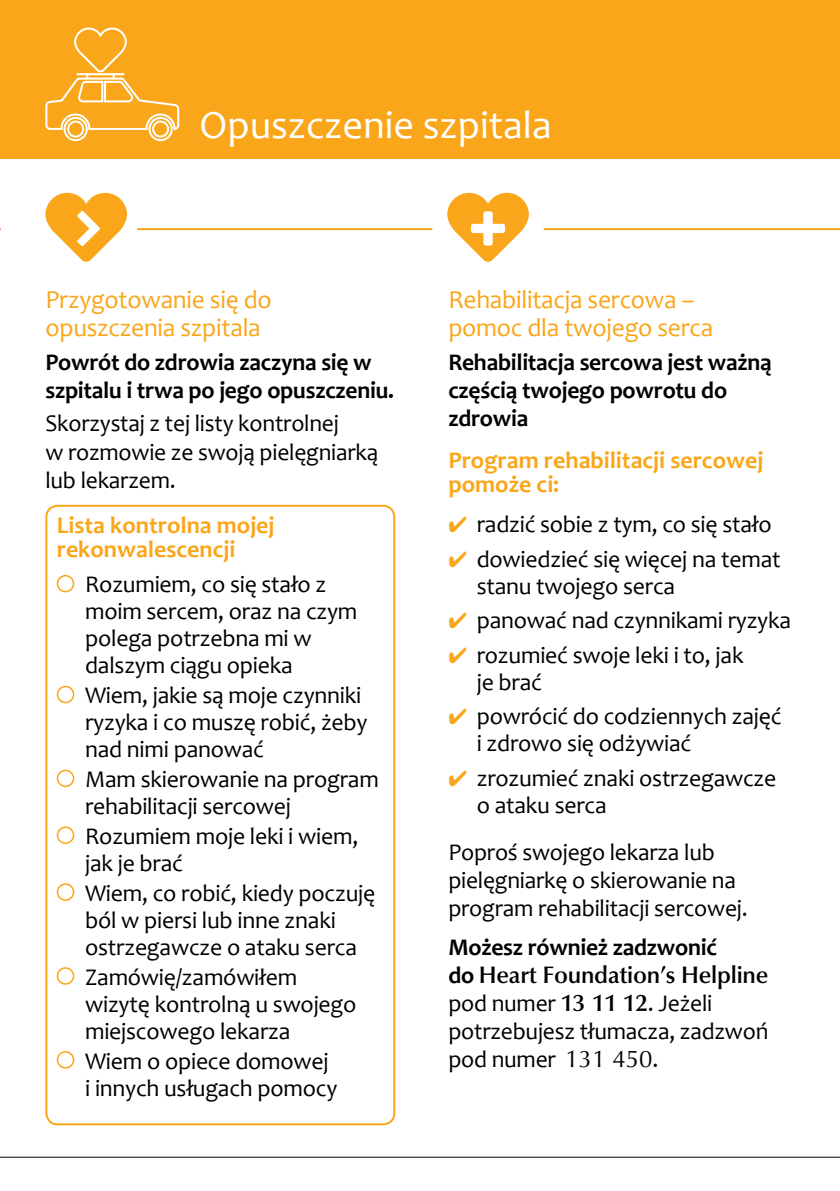
<style>
.page{position:relative;width:840px;height:1191px;background:#fff}
.page>*{position:absolute;margin:0;border:0;box-sizing:border-box;transform-origin:0 0}
.t1{font:40px "Candara";color:#fff}
.t2{font:26px/28px "Candara";letter-spacing:-.01em;color:#faa61a}
.t3{font:24px/27px "Candara";letter-spacing:-.01em;color:#000}
.t4{font:700 24px/28px "Candara";letter-spacing:-.01em;color:#000}
.t5{font:700 24px/24px "Candara";color:#faa61a}
.t6{font:600 24px "Optima LT Std";letter-spacing:-.01em;color:#000}
.s1{color:#faa61a}
.s2{font-family:"Candara";font-weight:700}
.s3{font-family:"Optima LT Std";font-weight:600}
.s4{font-family:"Optima LT Std"}
</style>
<div class="page">
<div style="left:45px;top:505px;width:350px;height:620px;border:2px solid #faa61a;border-radius:11px"></div>
<div style="left:0;top:0;width:839px;height:159px;background:#faa61a"></div>
<hr style="left:839px;top:0;width:1px;height:159px;background:#1d8d72">
<hr style="left:137px;top:228px;width:295px;height:2px;background:#faa61a">
<hr style="left:543px;top:228px;width:296px;height:2px;background:#faa61a">
<hr style="left:0;top:1156px;width:839px;height:1px;background:#000">
<div style="left:57px;top:575px;width:17px;height:17px;border:2px solid #faa61a;border-radius:50%"></div>
<div style="left:57px;top:686px;width:17px;height:17px;border:2px solid #faa61a;border-radius:50%"></div>
<div style="left:57px;top:769px;width:17px;height:18px;border:2px solid #faa61a;border-radius:50%"></div>
<div style="left:57px;top:826px;width:17px;height:18px;border:2px solid #faa61a;border-radius:50%"></div>
<div style="left:57px;top:883px;width:17px;height:18px;border:2px solid #faa61a;border-radius:50%"></div>
<div style="left:57px;top:967px;width:17px;height:17px;border:2px solid #faa61a;border-radius:50%"></div>
<div style="left:57px;top:1051px;width:17px;height:17px;border:2px solid #faa61a;border-radius:50%"></div>
<svg style="left:45px;top:192px;width:82px;height:70px"></svg>
<svg style="left:447px;top:192px;width:82px;height:70px"></svg>
<svg style="left:45px;top:27px;width:135px;height:115px"></svg>
<h1 class="t1" style="left:199px;top:101px;width:353px">Opuszczenie szpitala</h1>
<p class="t2" style="left:45px;top:286px;width:228px">Przygotowanie się do opuszczenia szpitala</p>
<p class="t4" style="left:45px;top:348px;width:350px">Powrót do zdrowia zaczyna się w szpitalu i trwa po jego opuszczeniu.</p>
<p class="t3" style="left:45px;top:410px;width:334px;line-height:28px">Skorzystaj z tej listy kontrolnej<br>w rozmowie ze swoją pielęgniarką lub lekarzem.</p>
<p class="t2" style="left:448px;top:286px;width:266px">Rehabilitacja sercowa – pomoc dla twojego serca</p>
<p class="t4" style="left:448px;top:348px;width:325px">Rehabilitacja sercowa jest ważną częścią twojego powrotu do zdrowia</p>
<p class="t5" style="left:448px;top:448px;width:316px">Program rehabilitacji sercowej pomoże ci:</p>
<p class="t5" style="left:57px;top:513px;width:219px">Lista kontrolna mojej rekonwalescencji</p>
<p class="t3" style="left:448px;top:511px;width:324px"><span class="s1">✔</span> radzić sobie z tym, co się stało</p>
<p class="t3" style="left:476px;top:545px;width:305px;text-indent:-28px"><span class="s1">✔</span> dowiedzieć się więcej na temat stanu twojego serca</p>
<p class="t3" style="left:448px;top:607px;width:344px"><span class="s1">✔</span> panować nad czynnikami ryzyka</p>
<p class="t3" style="left:476px;top:641px;width:268px;text-indent:-28px"><span class="s1">✔</span> rozumieć swoje leki i to, jak je brać</p>
<p class="t3" style="left:476px;top:703px;width:306px;text-indent:-28px"><span class="s1">✔</span> powrócić do codziennych zajęć i zdrowo się odżywiać</p>
<p class="t3" style="left:476px;top:764px;width:301px;text-indent:-28px"><span class="s1">✔</span> zrozumieć znaki ostrzegawcze o ataku serca</p>
<p class="t3" style="left:85px;top:571px;width:274px">Rozumiem, co się stało z moim sercem, oraz na czym polega potrzebna mi w dalszym ciągu opieka</p>
<p class="t3" style="left:85px;top:682px;width:284px">Wiem, jakie są moje czynniki ryzyka i co muszę robić, żeby nad nimi panować</p>
<p class="t3" style="left:85px;top:766px;width:295px">Mam skierowanie na program rehabilitacji sercowej</p>
<p class="t3" style="left:85px;top:822px;width:274px">Rozumiem moje leki i wiem, jak je brać</p>
<p class="t3" style="left:85px;top:879px;width:291px">Wiem, co robić, kiedy poczuję ból w piersi lub inne znaki ostrzegawcze o ataku serca</p>
<p class="t3" style="left:85px;top:963px;width:273px">Zamówię/zamówiłem wizytę kontrolną u swojego miejscowego lekarza</p>
<p class="t3" style="left:85px;top:1047px;width:254px">Wiem o opiece domowej i innych usługach pomocy</p>
<p class="t3" style="left:448px;top:838px;width:300px;line-height:28px">Poproś swojego lekarza lub pielęgniarkę o skierowanie na program rehabilitacji sercowej.</p>
<p class="t4" style="left:448px;top:933px;width:270px">Możesz również zadzwonić</p>
<p class="t6" style="left:448px;top:961px;width:321px"><span class="s2">do</span> Heart Foundation’s Helpline</p>
<p class="t3" style="left:448px;top:989px;width:321px;line-height:28px">pod numer <span class="s3">13 11 12</span>. Jeżeli potrzebujesz tłumacza, zadzwoń pod numer <span class="s4">131 450</span>.</p>
</div>
